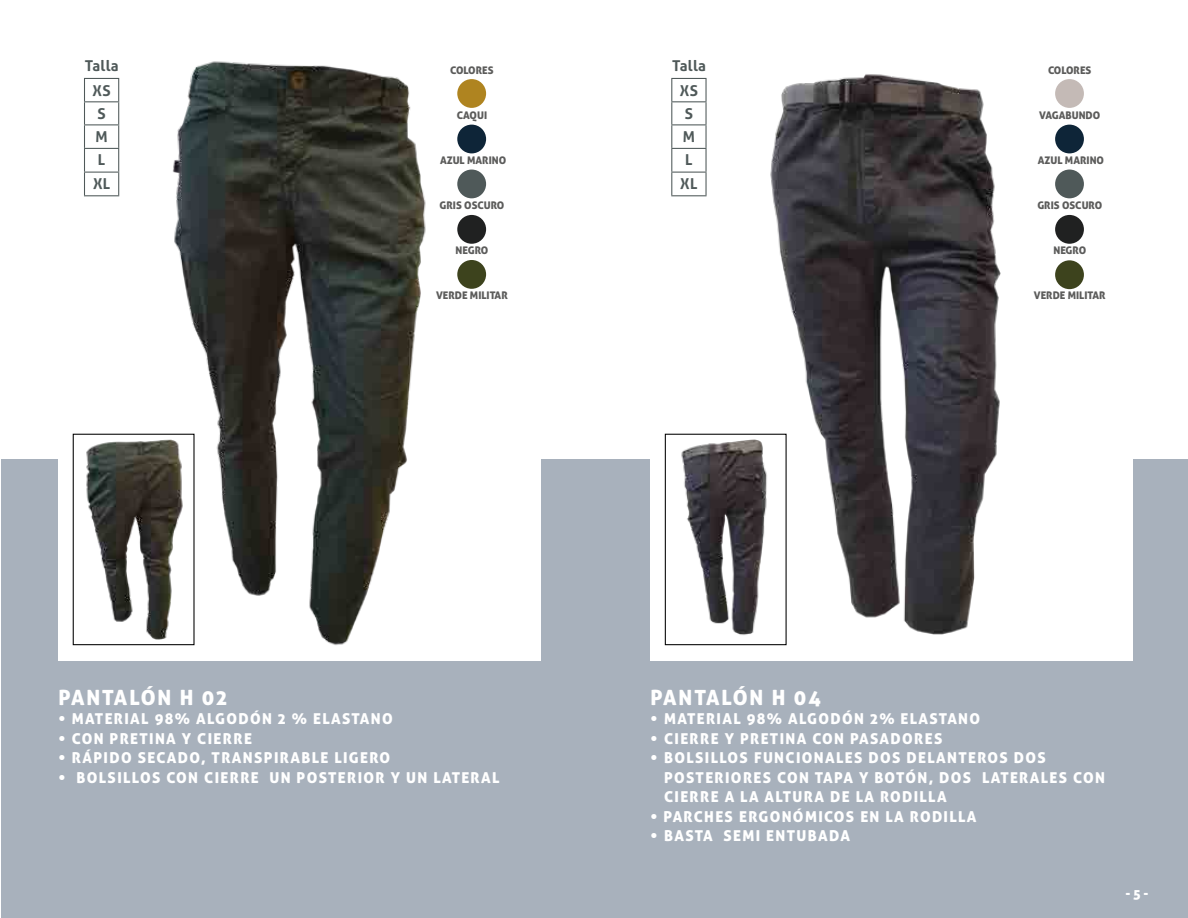
<style>
.page{position:relative;width:1188px;height:918px;background:#fff}
.page>*{position:absolute;margin:0;border:0;box-sizing:border-box;transform-origin:0 0}
.t1{font:21px "Aller Display";letter-spacing:.085em;color:#fff}
.t2{font:15px/19.5px "Aller Display";letter-spacing:.09em;color:#fff}
.t3{font:700 15px/23.4px "Aller";letter-spacing:.02em;color:#4f5959;text-align:center}
.t4{font:13.5px "Aller Display";color:#fff}
.t5{font:10.5px "Aller Display";color:#5c5c5b}
</style>
<div class="page">
<div style="left:1px;top:459px;width:1187px;height:459px;background:#a8b1bc"></div>
<div style="left:651px;top:47px;width:482px;height:614px;background:#fff"></div>
<img style="left:753px;top:74px;width:248px;height:572px">
<img style="left:681px;top:440px;width:95px;height:203px">
<div style="left:665px;top:434px;width:122px;height:211px;border:1px solid #000"></div>
<div style="left:58px;top:47px;width:483px;height:614px;background:#fff"></div>
<img style="left:157px;top:61px;width:269px;height:585px">
<img style="left:86px;top:439px;width:99px;height:201px">
<div style="left:73px;top:434px;width:122px;height:211px;border:1px solid #000"></div>
<div style="left:457px;top:79px;width:29px;height:29px;background:#af8420;border-radius:50%"></div>
<div style="left:1055px;top:79px;width:29px;height:29px;background:#c4bab6;border-radius:50%"></div>
<div style="left:457px;top:125px;width:29px;height:28px;background:#0e2538;border-radius:50%"></div>
<div style="left:1055px;top:125px;width:29px;height:28px;background:#0e2538;border-radius:50%"></div>
<div style="left:457px;top:170px;width:29px;height:28px;background:#4f5959;border-radius:50%"></div>
<div style="left:1055px;top:215px;width:29px;height:29px;background:#202121;border-radius:50%"></div>
<div style="left:457px;top:215px;width:29px;height:29px;background:#202121;border-radius:50%"></div>
<div style="left:1055px;top:260px;width:29px;height:29px;background:#3d431d;border-radius:50%"></div>
<div style="left:457px;top:260px;width:29px;height:29px;background:#3d431d;border-radius:50%"></div>
<div style="left:1055px;top:170px;width:29px;height:28px;background:#4f5959;border-radius:50%"></div>
<hr style="left:671px;top:78px;width:36px;height:1px;background:#4f5959">
<hr style="left:671px;top:101px;width:36px;height:1px;background:#4f5959">
<hr style="left:671px;top:124px;width:36px;height:1px;background:#4f5959">
<hr style="left:671px;top:148px;width:36px;height:1px;background:#4f5959">
<hr style="left:705px;top:79px;width:2px;height:22px;background:#4f5959">
<hr style="left:705px;top:102px;width:2px;height:22px;background:#4f5959">
<hr style="left:705px;top:125px;width:2px;height:23px;background:#4f5959">
<hr style="left:705px;top:149px;width:2px;height:23px;background:#4f5959">
<hr style="left:671px;top:172px;width:36px;height:1px;background:#4f5959">
<svg style="left:671px;top:79px;width:1px;height:116px"></svg>
<hr style="left:705px;top:173px;width:2px;height:22px;background:#4f5959">
<hr style="left:671px;top:195px;width:36px;height:1px;background:#4f5959">
<hr style="left:84px;top:78px;width:35px;height:1px;background:#4f5959">
<hr style="left:84px;top:101px;width:35px;height:1px;background:#4f5959">
<hr style="left:84px;top:124px;width:35px;height:1px;background:#4f5959">
<hr style="left:84px;top:148px;width:35px;height:1px;background:#4f5959">
<hr style="left:84px;top:172px;width:35px;height:1px;background:#4f5959">
<svg style="left:84px;top:79px;width:1px;height:116px"></svg>
<svg style="left:118px;top:79px;width:1px;height:116px"></svg>
<hr style="left:84px;top:195px;width:35px;height:1px;background:#4f5959">
<p class="t3" style="left:85px;top:53px;width:36px">Talla</p>
<p class="t3" style="left:672px;top:53px;width:36px;line-height:24.9px">Talla<br>XS</p>
<p class="t3" style="left:680px;top:102px;width:19px">S<br>M<br>L<br>XL</p>
<p class="t5" style="left:450px;top:63px;width:45px">COLORES</p>
<p class="t5" style="left:457px;top:108px;width:32px">CAQUI</p>
<p class="t5" style="left:440px;top:153px;width:68px">AZUL MARINO</p>
<p class="t5" style="left:440px;top:198px;width:66px">GRIS OSCURO</p>
<p class="t5" style="left:456px;top:243px;width:34px">NEGRO</p>
<p class="t5" style="left:436px;top:288px;width:73px">VERDE MILITAR</p>
<p class="t3" style="left:93px;top:78px;width:20px">XS<br>S<br>M<br>L<br>XL</p>
<p class="t5" style="left:1048px;top:63px;width:45px">COLORES</p>
<p class="t5" style="left:1039px;top:108px;width:62px">VAGABUNDO</p>
<p class="t5" style="left:1038px;top:153px;width:68px">AZUL MARINO</p>
<p class="t5" style="left:1037px;top:198px;width:66px">GRIS OSCURO</p>
<p class="t5" style="left:1053px;top:243px;width:34px">NEGRO</p>
<p class="t5" style="left:1034px;top:288px;width:73px">VERDE MILITAR</p>
<h1 class="t1" style="left:58px;top:684px;width:170px">PANTALÓN H 02</h1>
<p class="t2" style="left:58px;top:709px;width:336px">• MATERIAL 98% ALGODÓN 2 % ELASTANO</p>
<p class="t2" style="left:58px;top:728px;width:195px">• CON PRETINA Y CIERRE</p>
<p class="t2" style="left:58px;top:748px;width:333px">• RÁPIDO SECADO, TRANSPIRABLE LIGERO</p>
<p class="t2" style="left:58px;top:767px;width:443px">• BOLSILLOS CON CIERRE UN POSTERIOR Y UN LATERAL</p>
<h1 class="t1" style="left:651px;top:684px;width:172px">PANTALÓN H 04</h1>
<p class="t2" style="left:651px;top:709px;width:331px">• MATERIAL 98% ALGODÓN 2% ELASTANO</p>
<p class="t2" style="left:651px;top:728px;width:293px">• CIERRE Y PRETINA CON PASADORES</p>
<p class="t2" style="left:664px;top:748px;width:442px;text-indent:-14px">• BOLSILLOS FUNCIONALES DOS DELANTEROS DOS<br>POSTERIORES CON TAPA Y BOTÓN, DOS LATERALES CON<br>CIERRE A LA ALTURA DE LA RODILLA</p>
<p class="t2" style="left:651px;top:806px;width:327px">• PARCHES ERGONÓMICOS EN LA RODILLA</p>
<p class="t2" style="left:651px;top:826px;width:201px">• BASTA SEMI ENTUBADA</p>
<p class="t4" style="left:1125px;top:886px;width:25px">- 5 -</p>
</div>
